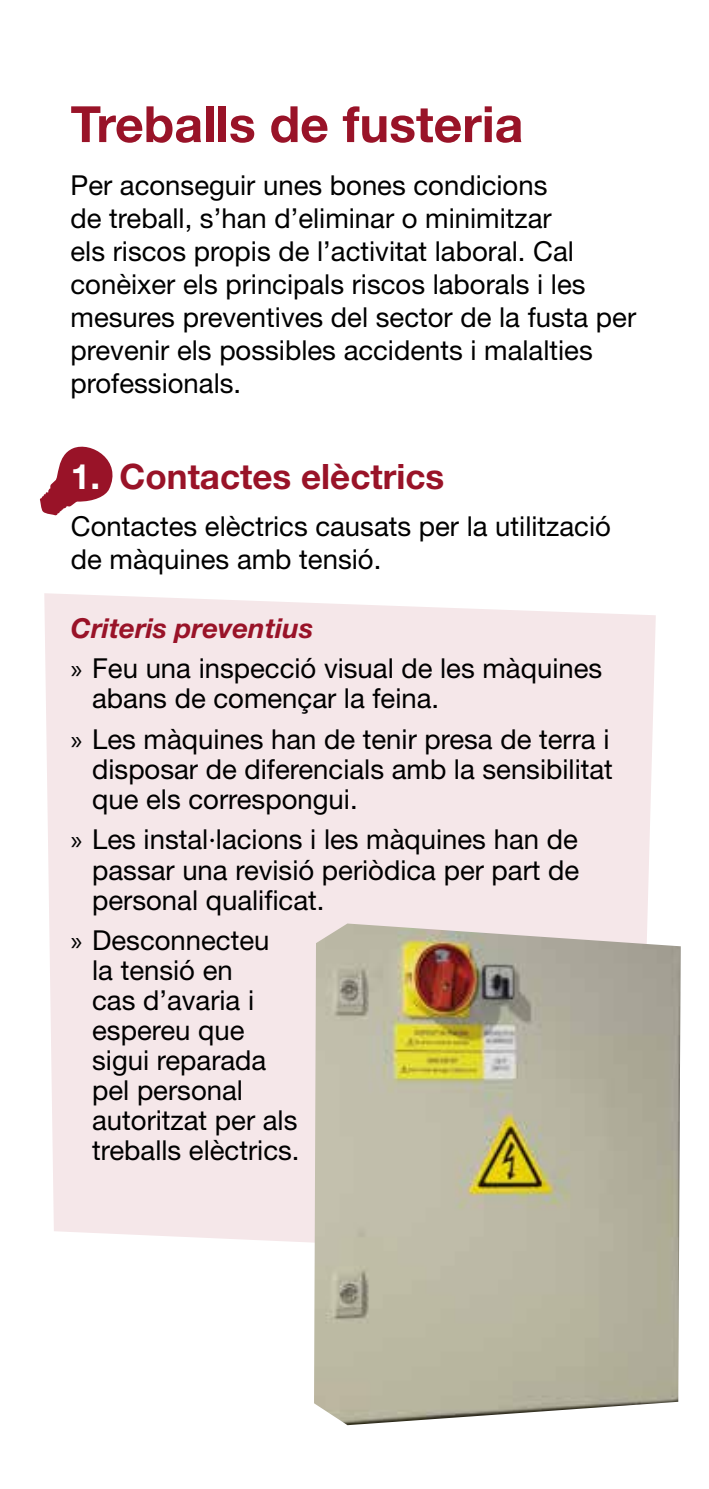
<style>
.page{position:relative;width:709px;height:1489px;background:#fff}
.page>*{position:absolute;margin:0;border:0;box-sizing:border-box;transform-origin:0 0}
.t1{font:700 50px "Helvetica Neue LT Std";color:#991328}
.t2{font:700 35px "Helvetica Neue LT Std";color:#991328}
.t3{font:27.5px/30px "Helvetica Neue LT Std";color:#000}
.s1{color:#fff}
.s2{font-weight:700;font-style:italic;color:#991328}
.s3{font-family:"Myriad Pro"}
</style>
<div class="page">
<svg style="left:40px;top:446px;width:73px;height:69px"></svg>
<svg style="left:44px;top:593px;width:612px;height:650px;background:#f5e9ea"></svg>
<img style="left:314px;top:923px;width:366px;height:501px">
<h1 class="t1" style="left:71px;top:93px;width:454px">Treballs de fusteria</h1>
<p class="t3" style="left:71px;top:168px;width:567px;line-height:33px">Per aconseguir unes bones condicions<br>de treball, s’han d’eliminar o minimitzar<br>els riscos propis de l’activitat laboral. Cal conèixer els principals riscos laborals i les mesures preventives del sector de la fusta per prevenir els possibles accidents i malalties professionals.</p>
<p class="t2" style="left:71px;top:454px;width:375px"><span class="s1">1.</span> Contactes elèctrics</p>
<p class="t3" style="left:71px;top:509px;width:541px;line-height:33px">Contactes elèctrics causats per la utilització de màquines amb tensió.</p>
<p class="t3" style="left:71px;top:607px;width:533px;line-height:40.5px"><span class="s2">Criteris preventius<br></span><span class="s3">»</span> Feu una inspecció visual de les màquines</p>
<p class="t3" style="left:71px;top:677px;width:540px;line-height:40.5px;text-indent:21px">abans de començar la feina.<br><span class="s3">»</span> Les màquines han de tenir presa de terra i</p>
<p class="t3" style="left:92px;top:753px;width:522px">disposar de diferencials amb la sensibilitat que els correspongui.</p>
<p class="t3" style="left:92px;top:824px;width:488px;text-align:justify;text-indent:-21px"><span class="s3">»</span> Les instal·lacions i les màquines han de passar una revisió periòdica per part de personal qualificat.</p>
<p class="t3" style="left:92px;top:925px;width:209px;text-indent:-21px"><span class="s3">»</span> Desconnecteu<br>la tensió en<br>cas d’avaria i espereu que sigui reparada pel personal autoritzat per als treballs elèctrics.</p>
</div>
